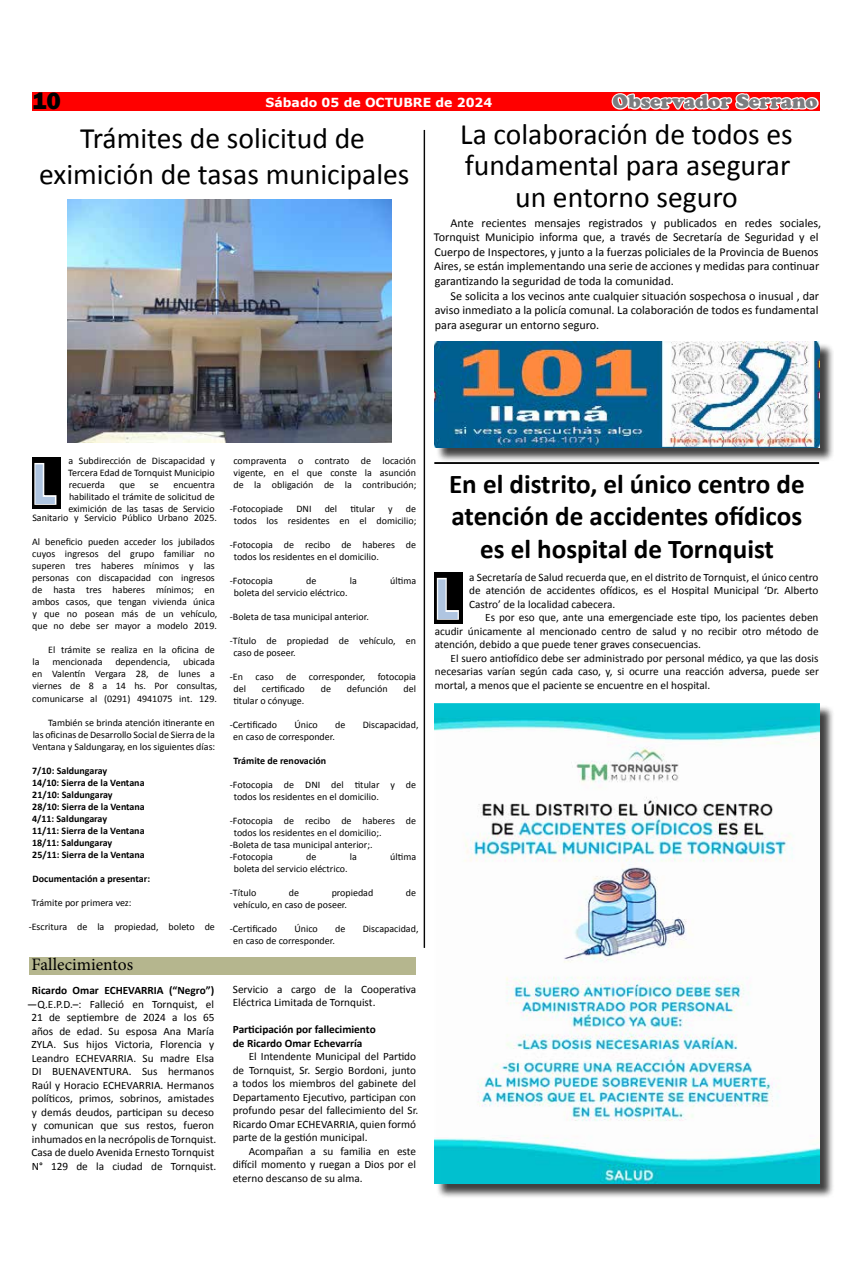
<style>
.page{position:relative;width:851px;height:1276px;background:#fff}
.page>*{position:absolute;margin:0;border:0;box-sizing:border-box;transform-origin:0 0}
.t1{font:700 56.25px "Ebrima";color:#afc5e1;scale:.83 1}
.t2{font:29.62px/31.2px "Calibri";color:#000;text-align:center}
.t3{font:700 27.12px/32.5px "Calibri";color:#000;text-align:center}
.t4{font:800 24.62px "Franklin Gothic";color:#000}
.t5{font:900 20px "Cooper";color:#7c7d80}
.t6{font:17.5px "Minion Pro";color:#000}
.t7{font:700 12.5px "Verdana";color:#fff}
.t8{font:12.12px/14.5px "Calibri";color:#000}
.t9{font:11.25px/13.5px "Calibri";color:#000}
.t10{font:700 11.25px/13.5px "Calibri";color:#000}
.t11{font:10px/12px "Calibri";color:#000}
.t12{font:700 10px/12px "Calibri";color:#000}
</style>
<div class="page">
<div style="left:33px;top:92px;width:786px;height:18px;background:#f00"></div>
<svg style="left:609px;top:92px;width:211px;height:19px"></svg>
<div style="left:30px;top:957px;width:386px;height:18px;background:#b5b68e"></div>
<div style="left:32px;top:457px;width:28px;height:52px;background:#000"></div>
<svg style="left:34px;top:462px;width:23px;height:43px"></svg>
<div style="left:436px;top:343px;width:398px;height:120px;background:#000;opacity:.75"></div>
<img style="left:434px;top:341px;width:385px;height:106px">
<hr style="left:424px;top:130px;width:1px;height:818px;background:#000">
<div style="left:434px;top:572px;width:28px;height:52px;background:#000"></div>
<svg style="left:436px;top:577px;width:23px;height:43px"></svg>
<img style="left:68px;top:199px;width:324px;height:243px">
<div style="left:436px;top:705px;width:398px;height:494px;background:#000;opacity:.75"></div>
<img style="left:434px;top:703px;width:385px;height:480px">
<hr style="left:434px;top:462px;width:385px;height:1px;background:#000">
<hr style="left:434px;top:463px;width:385px;height:1px;background:#000">
<h3 class="t4" style="left:32px;top:85px;width:30px">10</h3>
<p class="t7" style="left:265px;top:93px;width:228px">Sábado 05 de OCTUBRE de 2024</p>
<h3 class="t5" style="left:612px;top:90px;width:207px">Observador Serrano</h3>
<h2 class="t2" style="left:39px;top:121px;width:372px;line-height:35.5px">Trámites de solicitud de eximición de tasas municipales</h2>
<h2 class="t2" style="left:460px;top:119px;width:334px">La colaboración de todos es fundamental para asegurar un entorno seguro</h2>
<p class="t8" style="left:434px;top:215px;width:389px;text-indent:17px">Ante recientes mensajes registrados y publicados en redes sociales, Tornquist Municipio informa que, a través de Secretaría de Seguridad y el Cuerpo de Inspectores, y junto a la fuerzas policiales de la Provincia de Buenos Aires, se están implementando una serie de acciones y medidas para continuar garantizando la seguridad de toda la comunidad.</p>
<p class="t8" style="left:434px;top:288px;width:386px;text-align:justify;text-indent:16px">Se solicita a los vecinos ante cualquier situación sospechosa o inusual , dar aviso inmediato a la policía comunal. La colaboración de todos es fundamental para asegurar un entorno seguro.</p>
<h1 class="t1" style="left:32px;top:442px;width:30px">L</h1>
<p class="t11" style="left:68px;top:454px;width:148px;text-align:justify">a Subdirección de Discapacidad y Tercera Edad de Tornquist Municipio recuerda</p>
<p class="t11" style="left:68px;top:478px;width:148px;text-align:justify;text-indent:105px">encuentra habilitado el trámite de solicitud de eximición de las tasas de Servicio</p>
<p class="t11" style="left:120px;top:478px;width:17px">que</p>
<p class="t11" style="left:150px;top:478px;width:10px">se</p>
<p class="t11" style="left:32px;top:512px;width:186px">Sanitario y Servicio Público Urbano 2025.</p>
<p class="t11" style="left:32px;top:536px;width:187px">Al beneficio pueden acceder los jubilados cuyos ingresos del grupo familiar no superen tres haberes mínimos y las personas con discapacidad con ingresos de hasta tres haberes mínimos; en ambos casos, que tengan vivienda única y que no posean más de un vehículo, que no debe ser mayor a modelo 2019.</p>
<p class="t11" style="left:48px;top:644px;width:168px">El trámite se realiza en la oficina de</p>
<p class="t11" style="left:33px;top:656px;width:9px">la</p>
<p class="t11" style="left:52px;top:656px;width:52px">mencionada</p>
<p class="t11" style="left:115px;top:656px;width:56px">dependencia,</p>
<p class="t11" style="left:32px;top:656px;width:187px;text-indent:151px">ubicada en Valentín Vergara 28, de lunes a viernes de 8 a 14 hs. Por consultas, comunicarse al (0291) 4941075 int. 129.</p>
<p class="t11" style="left:32px;top:716px;width:184px;text-align:justify;text-indent:16px">También se brinda atención itinerante en las oficinas de Desarrollo Social de Sierra de la Ventana y Saldungaray, en los siguientes días:</p>
<p class="t12" style="left:32px;top:764px;width:114px">7/10: Saldungaray<br>14/10: Sierra de la Ventana<br>21/10: Saldungaray<br>28/10: Sierra de la Ventana<br>4/11: Saldungaray<br>11/11: Sierra de la Ventana<br>18/11: Saldungaray<br>25/11: Sierra de la Ventana</p>
<p class="t12" style="left:33px;top:872px;width:119px">Documentación a presentar:</p>
<p class="t11" style="left:32px;top:896px;width:101px">Trámite por primera vez:</p>
<p class="t11" style="left:29px;top:920px;width:188px">-Escritura de la propiedad, boleto de</p>
<h3 class="t6" style="left:31px;top:953px;width:103px">Fallecimientos</h3>
<p class="t10" style="left:32px;top:984px;width:184px">Ricardo Omar ECHEVARRIA (“Negro”)</p>
<p class="t9" style="left:27px;top:997px;width:191px;text-align:center">—Q.E.P.D.–: Falleció en Tornquist, el 21 de septiembre de 2024 a los 65 años de edad. Su esposa Ana María ZYLA. Sus hijos Victoria, Florencia y Leandro ECHEVARRIA. Su madre Elsa DI BUENAVENTURA. Sus hermanos Raúl y Horacio ECHEVARRIA. Hermanos políticos, primos, sobrinos, amistades y demás deudos, participan su deceso y comunican que sus restos, fueron inhumados en la necrópolis de Tornquist.<br>Casa de duelo Avenida Ernesto Tornquist N° 129 de la ciudad de Tornquist.</p>
<p class="t11" style="left:233px;top:454px;width:184px;text-align:justify">compraventa o contrato de locación vigente, en el que conste la asunción de la obligación de la contribución;</p>
<p class="t11" style="left:230px;top:502px;width:55px">-Fotocopiade</p>
<p class="t11" style="left:296px;top:502px;width:17px">DNI</p>
<p class="t11" style="left:324px;top:502px;width:14px">del</p>
<p class="t11" style="left:350px;top:502px;width:26px">titular</p>
<p class="t11" style="left:388px;top:502px;width:6px">y</p>
<p class="t11" style="left:234px;top:502px;width:184px;text-align:right">de<br>todos los residentes en el domicilio;</p>
<p class="t11" style="left:234px;top:538px;width:184px;text-indent:-4px">-Fotocopia de recibo de haberes de todos los residentes en el domicilio.</p>
<p class="t11" style="left:230px;top:574px;width:45px">-Fotocopia</p>
<p class="t11" style="left:306px;top:574px;width:12px">de</p>
<p class="t11" style="left:350px;top:574px;width:9px">la</p>
<p class="t11" style="left:390px;top:574px;width:27px">última</p>
<p class="t11" style="left:234px;top:586px;width:115px">boleta del servicio eléctrico.</p>
<p class="t11" style="left:230px;top:610px;width:140px">-Boleta de tasa municipal anterior.</p>
<p class="t11" style="left:233px;top:634px;width:184px;text-indent:-4px">-Título de propiedad de vehículo, en caso de poseer.</p>
<p class="t11" style="left:233px;top:670px;width:184px;text-indent:-4px">-En caso de corresponder, fotocopia del</p>
<p class="t11" style="left:262px;top:682px;width:45px">certificado</p>
<p class="t11" style="left:321px;top:682px;width:12px">de</p>
<p class="t11" style="left:347px;top:682px;width:42px">defunción</p>
<p class="t11" style="left:403px;top:682px;width:14px">del</p>
<p class="t11" style="left:233px;top:694px;width:72px">titular o cónyuge.</p>
<p class="t11" style="left:230px;top:718px;width:49px">-Certificado</p>
<p class="t11" style="left:294px;top:718px;width:25px">Único</p>
<p class="t11" style="left:335px;top:718px;width:12px">de</p>
<p class="t11" style="left:363px;top:718px;width:57px">Discapacidad,</p>
<p class="t11" style="left:233px;top:730px;width:103px">en caso de corresponder.</p>
<p class="t12" style="left:233px;top:754px;width:94px">Trámite de renovación</p>
<p class="t11" style="left:234px;top:778px;width:184px;text-indent:-4px">-Fotocopia de DNI del titular y de todos los residentes en el domicilio.</p>
<p class="t11" style="left:230px;top:814px;width:188px">-Fotocopia de recibo de haberes de</p>
<p class="t11" style="left:234px;top:826px;width:149px">todos los residentes en el domicilio;.</p>
<p class="t11" style="left:230px;top:838px;width:144px">-Boleta de tasa municipal anterior;.</p>
<p class="t11" style="left:230px;top:850px;width:45px">-Fotocopia</p>
<p class="t11" style="left:306px;top:850px;width:12px">de</p>
<p class="t11" style="left:350px;top:850px;width:9px">la</p>
<p class="t11" style="left:390px;top:850px;width:27px">última</p>
<p class="t11" style="left:234px;top:862px;width:115px">boleta del servicio eléctrico.</p>
<p class="t11" style="left:230px;top:886px;width:28px">-Título</p>
<p class="t11" style="left:289px;top:886px;width:12px">de</p>
<p class="t11" style="left:331px;top:886px;width:43px">propiedad</p>
<p class="t11" style="left:406px;top:886px;width:12px">de</p>
<p class="t11" style="left:233px;top:898px;width:115px">vehículo, en caso de poseer.</p>
<p class="t11" style="left:230px;top:922px;width:49px">-Certificado</p>
<p class="t11" style="left:294px;top:922px;width:25px">Único</p>
<p class="t11" style="left:335px;top:922px;width:12px">de</p>
<p class="t11" style="left:363px;top:922px;width:57px">Discapacidad,</p>
<p class="t11" style="left:233px;top:934px;width:103px">en caso de corresponder.</p>
<p class="t9" style="left:233px;top:982px;width:185px">Servicio a cargo de la Cooperativa<br>Eléctrica Limitada de Tornquist.</p>
<p class="t10" style="left:233px;top:1022px;width:144px">Participación por fallecimiento de Ricardo Omar Echevarría</p>
<p class="t9" style="left:233px;top:1049px;width:187px;text-indent:16px">El Intendente Municipal del Partido de Tornquist, Sr. Sergio Bordoni, junto a todos los miembros del gabinete del Departamento Ejecutivo, participan con profundo pesar del fallecimiento del Sr.<br>Ricardo Omar ECHEVARRIA, quien formó parte de la gestión municipal.</p>
<p class="t9" style="left:233px;top:1144px;width:185px;text-align:justify;text-indent:16px">Acompañan a su familia en este difícil momento y ruegan a Dios por el eterno descanso de su alma.</p>
<h3 class="t3" style="left:449px;top:467px;width:357px">En el distrito, el único centro de atención de accidentes ofídicos es el hospital de Tornquist</h3>
<h1 class="t1" style="left:434px;top:557px;width:30px">L</h1>
<p class="t9" style="left:469px;top:570px;width:351px;text-align:justify">a Secretaría de Salud recuerda que, en el distrito de Tornquist, el único centro de atención de accidentes ofídicos, es el Hospital Municipal ‘Dr. Alberto Castro’ de la localidad cabecera.</p>
<p class="t9" style="left:485px;top:611px;width:335px">Es por eso que, ante una emergenciade este tipo, los pacientes deben</p>
<p class="t9" style="left:434px;top:624px;width:385px">acudir únicamente al mencionado centro de salud y no recibir otro método de atención, debido a que puede tener graves consecuencias.</p>
<p class="t9" style="left:435px;top:651px;width:386px;text-align:justify;text-indent:16px">El suero antiofídico debe ser administrado por personal médico, ya que las dosis necesarias varían según cada caso, y, si ocurre una reacción adversa, puede ser mortal, a menos que el paciente se encuentre en el hospital.</p>
</div>
